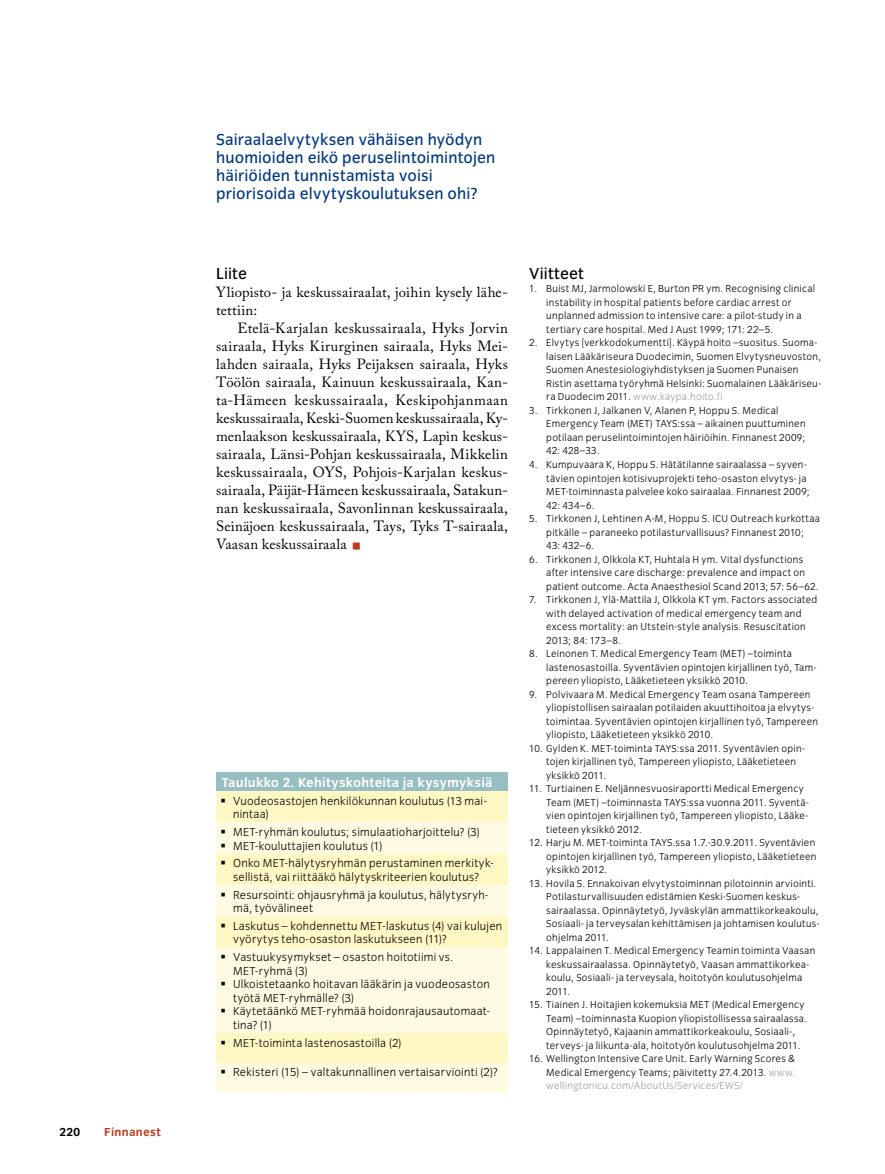
<style>
.page{position:relative;width:885px;height:1174px;background:#fff}
.page>*{position:absolute;margin:0;border:0;box-sizing:border-box;transform-origin:0 0}
.t1{font:16.5px/18px "Congress Sans";letter-spacing:.005em;color:#003882}
.t2{font:16.5px "Congress Sans";letter-spacing:.01em;color:#000}
.t3{font:14.7px/18px "Adobe Caslon Pro";letter-spacing:.015em;color:#000}
.t4{font:700 13.5px "Congress Sans";letter-spacing:.015em;color:#fff}
.t5{font:300 12px/13.5px "Congress Sans";letter-spacing:.02em;color:#000}
.t6{font:700 12px "Congress Sans";color:#be381c}
.t7{font:700 12px "Congress Sans";color:#000}
.t8{font:300 10.5px/13.5px "Congress Sans";letter-spacing:.025em;color:#000}
.s1{color:#9c9e9f}
</style>
<div class="page">
<div style="left:216px;top:791px;width:292px;height:31px;background:#fff8c5"></div>
<svg style="left:216px;top:822px;width:292px;height:270px;background:#fff9d8"></svg>
<div style="left:216px;top:772px;width:292px;height:19px;background:#97bec0"></div>
<svg style="left:221px;top:798px;width:4px;height:4px"></svg>
<svg style="left:221px;top:830px;width:4px;height:3px"></svg>
<svg style="left:221px;top:843px;width:4px;height:4px"></svg>
<svg style="left:221px;top:861px;width:4px;height:3px"></svg>
<svg style="left:221px;top:892px;width:4px;height:4px"></svg>
<svg style="left:221px;top:923px;width:4px;height:4px"></svg>
<svg style="left:221px;top:955px;width:4px;height:3px"></svg>
<svg style="left:221px;top:982px;width:4px;height:3px"></svg>
<svg style="left:221px;top:1009px;width:4px;height:3px"></svg>
<svg style="left:221px;top:1040px;width:4px;height:4px"></svg>
<svg style="left:221px;top:1070px;width:4px;height:3px"></svg>
<p class="t7" style="left:60px;top:1125px;width:22px">220</p>
<p class="t6" style="left:104px;top:1125px;width:58px">Finnanest</p>
<h1 class="t1" style="left:216px;top:131px;width:280px">Sairaalaelvytyksen vähäisen hyödyn huomioiden eikö peruselintoimintojen häiriöiden tunnistamista voisi priorisoida elvytyskoulutuksen ohi?</h1>
<h1 class="t2" style="left:216px;top:264px;width:32px">Liite</h1>
<h2 class="t3" style="left:216px;top:283px;width:293px">Yliopisto- ja keskussairaalat, joihin kysely lähe&shy;tettiin:</h2>
<p class="t3" style="left:216px;top:319px;width:293px;text-align:justify;text-indent:21px">Etelä-Karjalan keskussairaala, Hyks Jorvin sairaala, Hyks Kirurginen sairaala, Hyks Mei&shy;lahden sairaala, Hyks Peijaksen sairaala, Hyks Töölön sairaala, Kainuun keskussairaala, Kan&shy;ta-Hämeen keskussairaala, Keskipohjanmaan keskussairaala, Keski-Suomen keskussairaala, Ky&shy;menlaakson keskussairaala, KYS, Lapin keskus&shy;sairaala, Länsi-Pohjan keskussairaala, Mikkelin keskussairaala, OYS, Pohjois-Karjalan keskus&shy;sairaala, Päijät-Hämeen keskussairaala, Satakun&shy;nan keskussairaala, Savonlinnan keskussairaala, Seinäjoen keskussairaala, Tays, Tyks T-sairaala, Vaasan keskussairaala</p>
<p class="t4" style="left:222px;top:774px;width:272px">Taulukko 2. Kehityskohteita ja kysymyksiä</p>
<p class="t5" style="left:233px;top:794px;width:255px">Vuodeosastojen henkilökunnan koulutus (13 mai&shy;nintaa)</p>
<p class="t5" style="left:233px;top:825px;width:248px">MET-ryhmän koulutus; simulaatioharjoittelu? (3)<br>MET-kouluttajien koulutus (1)</p>
<p class="t5" style="left:233px;top:856px;width:262px">Onko MET-hälytysryhmän perustaminen merkityk&shy;sellistä, vai riittääkö hälytyskriteerien koulutus?</p>
<p class="t5" style="left:233px;top:888px;width:257px">Resursointi: ohjausryhmä ja koulutus, hälytysryh&shy;mä, työvälineet</p>
<p class="t5" style="left:233px;top:919px;width:270px">Laskutus – kohdennettu MET-laskutus (4) vai kulujen vyörytys teho-osaston laskutukseen (11)?</p>
<p class="t5" style="left:233px;top:950px;width:258px">Vastuukysymykset – osaston hoitotiimi vs.<br>MET-ryhmä (3)<br>U lkoistetaanko hoitavan lääkärin ja vuodeosaston työtä MET-ryhmälle? (3)<br>Käytetäänkö MET-ryhmää hoidonrajausautomaat&shy;tina? (1)</p>
<p class="t5" style="left:233px;top:1036px;width:170px">MET-toiminta lastenosastoilla (2)</p>
<p class="t5" style="left:233px;top:1065px;width:266px">Rekisteri (15) – valtakunnallinen vertaisarviointi (2)?</p>
<h1 class="t2" style="left:529px;top:264px;width:56px">Viitteet</h1>
<p class="t8" style="left:546px;top:282px;width:270px;text-indent:-17px">1. Buist MJ, Jarmolowski E, Burton PR ym. Recognising clinical instability in hospital patients before cardiac arrest or unplanned admission to intensive care: a pilot-study in a tertiary care hospital. Med J Aust 1999; 171: 22–5.</p>
<p class="t8" style="left:546px;top:336px;width:276px;text-indent:-17px">2. Elvytys [verkkodokumentti]. Käypä hoito –suositus. Suoma&shy;laisen Lääkäriseura Duodecimin, Suomen Elvytysneuvoston, Suomen Anestesiologiyhdistyksen ja Suomen Punaisen Ristin asettama työryhmä Helsinki: Suomalainen Lääkäriseu&shy;ra Duodecim 2011. <span class="s1">www.kaypa.hoito.fi</span></p>
<p class="t8" style="left:546px;top:404px;width:261px;text-indent:-17px">3. Tirkkonen J, Jalkanen V, Alanen P, Hoppu S. Medical Emergency Team (MET) TAYS:ssa – aikainen puuttuminen potilaan peruselintoimintojen häiriöihin. Finnanest 2009; 42: 428–33.</p>
<p class="t8" style="left:546px;top:458px;width:265px;text-indent:-17px">4. Kumpuvaara K, Hoppu S. Hätätilanne sairaalassa – syven&shy;tävien opintojen kotisivuprojekti teho-osaston elvytys- ja MET-toiminnasta palvelee koko sairaalaa. Finnanest 2009; 42: 434–6.</p>
<p class="t8" style="left:546px;top:512px;width:275px;text-indent:-17px">5. Tirkkonen J, Lehtinen A-M, Hoppu S. ICU Outreach kurkottaa pitkälle – paraneeko potilasturvallisuus? Finnanest 2010;<br>43: 432–6.</p>
<p class="t8" style="left:546px;top:552px;width:274px;text-indent:-17px">6. Tirkkonen J, Olkkola KT, Huhtala H ym. Vital dysfunctions after intensive care discharge: prevalence and impact on patient outcome. Acta Anaesthesiol Scand 2013; 57: 56–62.</p>
<p class="t8" style="left:546px;top:593px;width:272px;text-indent:-17px">7. Tirkkonen J, Ylä-Mattila J, Olkkola KT ym. Factors associated with delayed activation of medical emergency team and excess mortality: an Utstein-style analysis. Resuscitation 2013; 84: 173–8.</p>
<p class="t8" style="left:546px;top:647px;width:271px;text-indent:-17px">8. Leinonen T. Medical Emergency Team (MET) –toiminta lastenosastoilla. Syventävien opintojen kirjallinen työ, Tam&shy;pereen yliopisto, Lääketieteen yksikkö 2010.</p>
<p class="t8" style="left:546px;top:687px;width:273px;text-indent:-17px">9. Polvivaara M. Medical Emergency Team osana Tampereen yliopistollisen sairaalan potilaiden akuuttihoitoa ja elvytys&shy;toimintaa. Syventävien opintojen kirjallinen työ, Tampereen yliopisto, Lääketieteen yksikkö 2010.</p>
<p class="t8" style="left:546px;top:741px;width:260px;text-indent:-17px">10. Gylden K. MET-toiminta TAYS:ssa 2011. Syventävien opin&shy;tojen kirjallinen työ, Tampereen yliopisto, Lääketieteen yksikkö 2011.</p>
<p class="t8" style="left:546px;top:782px;width:264px;text-indent:-17px">11. Turtiainen E. Neljännesvuosiraportti Medical Emergency Team (MET) –toiminnasta TAYS:ssa vuonna 2011. Syventä&shy;vien opintojen kirjallinen työ, Tampereen yliopisto, Lääke&shy;tieteen yksikkö 2012.</p>
<p class="t8" style="left:546px;top:836px;width:272px;text-indent:-17px">12. Harju M. MET-toiminta TAYS.ssa 1.7.-30.9.2011. Syventävien opintojen kirjallinen työ, Tampereen yliopisto, Lääketieteen yksikkö 2012.</p>
<p class="t8" style="left:546px;top:876px;width:275px;text-indent:-17px">13. Hovila S. Ennakoivan elvytystoiminnan pilotoinnin arviointi.<br>Potilasturvallisuuden edistämien Keski-Suomen keskus&shy;sairaalassa. Opinnäytetyö, Jyväskylän ammattikorkeakoulu, Sosiaali- ja terveysalan kehittämisen ja johtamisen koulutus&shy;ohjelma 2011.</p>
<p class="t8" style="left:546px;top:944px;width:270px;text-indent:-17px">14. Lappalainen T. Medical Emergency Teamin toiminta Vaasan keskussairaalassa. Opinnäytetyö, Vaasan ammattikorkea&shy;koulu, Sosiaali- ja terveysala, hoitotyön koulutusohjelma 2011.</p>
<p class="t8" style="left:546px;top:998px;width:262px;text-indent:-17px">15. Tiainen J. Hoitajien kokemuksia MET (Medical Emergency Team) –toiminnasta Kuopion yliopistollisessa sairaalassa.<br>Opinnäytetyö, Kajaanin ammattikorkeakoulu, Sosiaali-, terveys- ja liikunta-ala, hoitotyön koulutusohjelma 2011.</p>
<p class="t8" style="left:546px;top:1052px;width:250px;text-align:justify;text-indent:-17px">16. Wellington Intensive Care U nit. Early Warning Scores &amp; Medical Emergency Teams; päivitetty 27.4.2013. <span class="s1">www. wellingtonicu.com/AboutUs/Services/EWS/</span></p>
</div>
